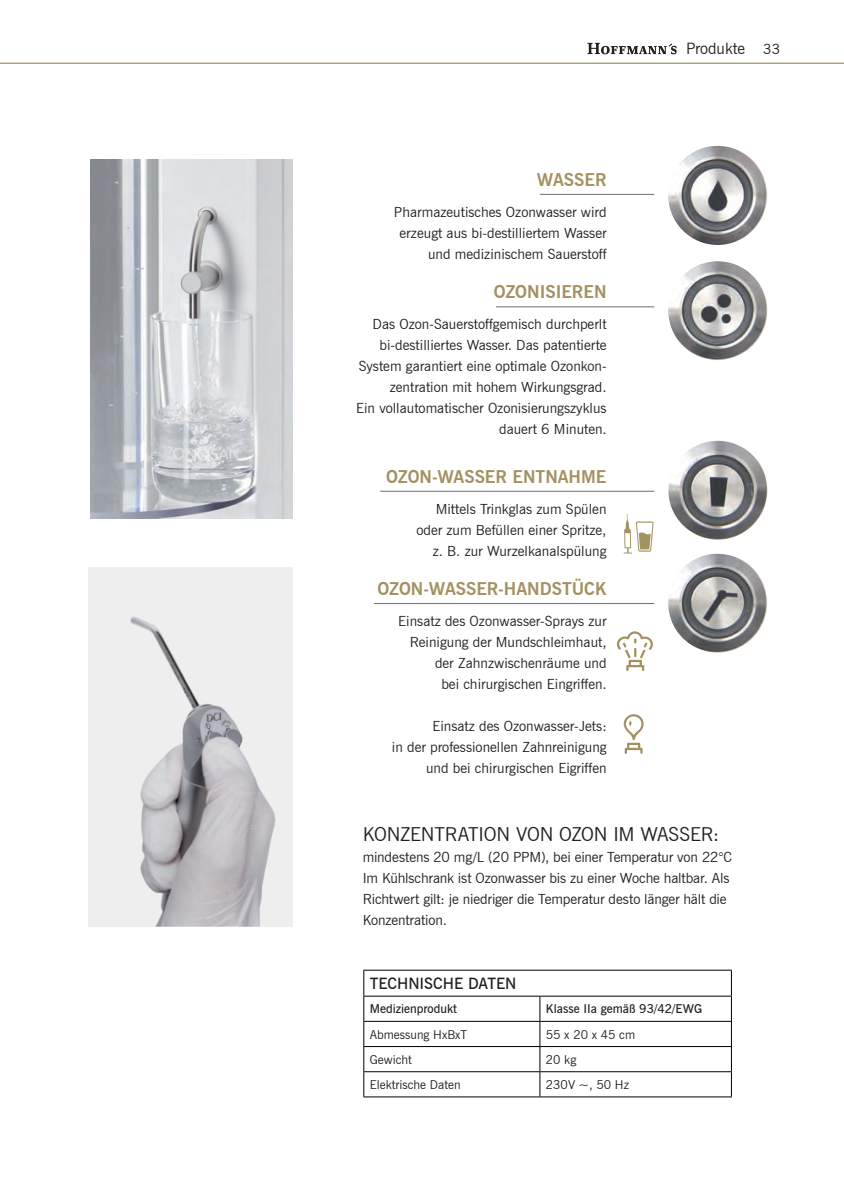
<style>
.page{position:relative;width:844px;height:1191px;background:#fff}
.page>*{position:absolute;margin:0;border:0;box-sizing:border-box;transform-origin:0 0}
.t1{font:19.25px "News Gothic BT";letter-spacing:-.015em;color:#231f20}
.t2{font:700 17.5px "News Gothic BT";color:#a29161}
.t3{font:600 15.75px "News Gothic BT";letter-spacing:-.005em;color:#231f20}
.t4{font:15.75px "News Gothic BT";color:#231f20}
.t5{font:14px/21px "News Gothic BT";color:#231f20;text-align:right}
.t6{font:12.25px "News Gothic BT";color:#231f20}
.t7{font:600 12.25px "News Gothic BT";color:#231f20}
.s1{font-size:14px}
</style>
<div class="page">
<hr style="left:0;top:63px;width:843px;height:1px;background:#aa9865">
<svg style="left:587px;top:43px;width:89px;height:11px"></svg>
<img style="left:668px;top:146px;width:99px;height:99px;border-radius:50px">
<img style="left:668px;top:261px;width:99px;height:99px;border-radius:50px">
<img style="left:668px;top:440px;width:99px;height:100px;border-radius:50px">
<hr style="left:496px;top:306px;width:158px;height:1px;background:#6c6d70">
<hr style="left:539px;top:194px;width:115px;height:1px;background:#6c6d70">
<hr style="left:380px;top:491px;width:274px;height:1px;background:#6c6d70">
<svg style="left:623px;top:714px;width:20px;height:40px"></svg>
<svg style="left:616px;top:631px;width:36px;height:40px"></svg>
<img style="left:668px;top:553px;width:99px;height:100px;border-radius:50px">
<hr style="left:374px;top:603px;width:280px;height:1px;background:#6c6d70">
<img style="left:90px;top:160px;width:202px;height:359px">
<img style="left:88px;top:569px;width:202px;height:357px">
<svg style="left:623px;top:514px;width:30px;height:39px"></svg>
<hr style="left:363px;top:969px;width:176px;height:1px;background:#000">
<hr style="left:539px;top:969px;width:192px;height:1px;background:#000">
<hr style="left:363px;top:995px;width:176px;height:1px;background:#000">
<hr style="left:539px;top:995px;width:192px;height:1px;background:#000">
<hr style="left:363px;top:1021px;width:176px;height:1px;background:#000">
<hr style="left:539px;top:1021px;width:192px;height:1px;background:#000">
<hr style="left:363px;top:1046px;width:176px;height:1px;background:#000">
<hr style="left:539px;top:1046px;width:192px;height:1px;background:#000">
<hr style="left:363px;top:1071px;width:176px;height:1px;background:#000">
<svg style="left:363px;top:970px;width:1px;height:126px"></svg>
<hr style="left:539px;top:1071px;width:192px;height:1px;background:#000">
<svg style="left:539px;top:996px;width:1px;height:100px"></svg>
<svg style="left:730px;top:970px;width:1px;height:126px"></svg>
<hr style="left:363px;top:1096px;width:176px;height:1px;background:#000">
<hr style="left:539px;top:1096px;width:192px;height:1px;background:#000">
<p class="t2" style="left:536px;top:169px;width:71px">WASSER</p>
<p class="t5" style="left:394px;top:201px;width:214px">Pharmazeutisches Ozonwasser wird erzeugt aus bi-destilliertem Wasser und medizinischem Sauerstoff</p>
<p class="t2" style="left:493px;top:281px;width:114px">OZONISIEREN</p>
<p class="t5" style="left:356px;top:313px;width:252px">Das Ozon-Sauerstoffgemisch durchperlt bi-destilliertes Wasser. Das patentierte System garantiert eine optimale Ozonkon&shy;zentration mit hohem Wirkungsgrad.<br>Ein vollautomatischer Ozonisierungszyklus dauert 6 Minuten.</p>
<p class="t2" style="left:386px;top:466px;width:222px">OZON-WASSER ENTNAHME</p>
<p class="t5" style="left:416px;top:498px;width:191px">Mittels Trinkglas zum Spülen oder zum Befüllen einer Spritze, z. B. zur Wurzelkanalspülung</p>
<p class="t2" style="left:377px;top:578px;width:230px">OZON-WASSER-HANDSTÜCK</p>
<p class="t5" style="left:398px;top:611px;width:210px">Einsatz des Ozonwasser-Sprays zur<br>Reinigung der Mundschleimhaut, der Zahnzwischenräume und<br>bei chirurgischen Eingriffen.</p>
<p class="t5" style="left:392px;top:716px;width:216px">Einsatz des Ozonwasser-Jets:<br>in der professionellen Zahnreinigung und bei chirurgischen Eigriffen</p>
<p class="t4" style="left:686px;top:39px;width:95px">Produkte <span class="s1">33</span></p>
<h1 class="t1" style="left:362px;top:822px;width:357px">KONZENTRATION VON OZON IM WASSER:</h1>
<p class="t5" style="left:362px;top:846px;width:371px;text-align:left">mindestens 20 mg/L (20 PPM), bei einer Temperatur von 22°C Im Kühlschrank ist Ozonwasser bis zu einer Woche haltbar. Als Richtwert gilt: je niedriger die Temperatur desto länger hält die Konzentration.</p>
<p class="t3" style="left:369px;top:974px;width:148px">TECHNISCHE DATEN</p>
<p class="t7" style="left:369px;top:1001px;width:89px">Medizienprodukt</p>
<p class="t7" style="left:545px;top:1001px;width:158px">Klasse IIa gemäß 93/42/EWG</p>
<p class="t6" style="left:369px;top:1026px;width:99px">Abmessung HxBxT</p>
<p class="t6" style="left:545px;top:1026px;width:91px">55 x 20 x 45 cm</p>
<p class="t6" style="left:369px;top:1052px;width:44px">Gewicht</p>
<p class="t6" style="left:545px;top:1052px;width:32px">20 kg</p>
<p class="t6" style="left:369px;top:1077px;width:92px">Elektrische Daten</p>
<p class="t6" style="left:545px;top:1077px;width:85px">230V ~, 50 Hz</p>
</div>
